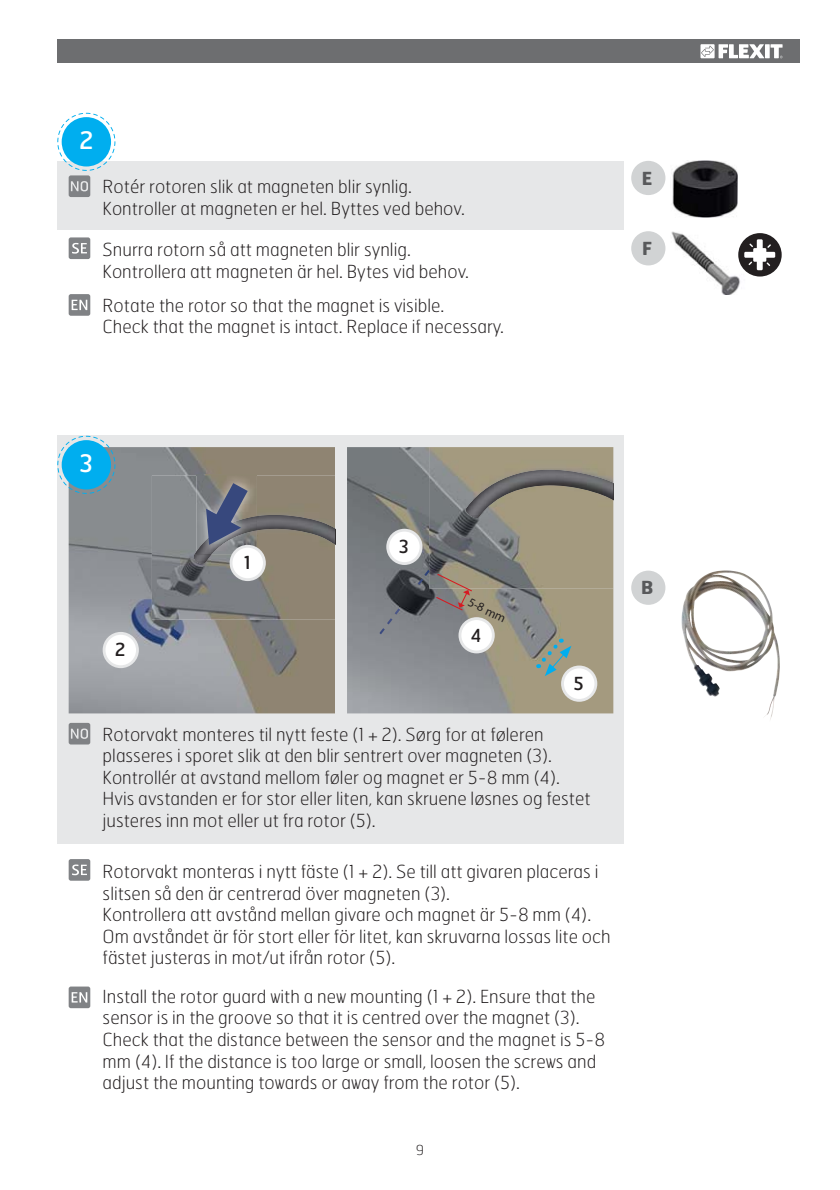
<style>
.page{position:relative;width:840px;height:1190px;background:#fff}
.page>*{position:absolute;margin:0;border:0;box-sizing:border-box;transform-origin:0 0}
.t1{font:24.2px "Hermes";color:#fff}
.t2{font:100 18px/21.6px "Hermes";color:#231f20}
.t3{font:18px "Hermes";color:#231f20}
.t4{font:700 18px "Hermes";color:#58595b}
.t5{font:100 13.8px "Hermes";color:#231f20}
.t6{font:12.6px "Myriad Pro";color:#231f20}
</style>
<div class="page">
<div style="left:57px;top:39px;width:743px;height:24px;background:#6d6e70"></div>
<div style="left:765px;top:44px;width:5px;height:14px;background:#fff"></div>
<svg style="left:770px;top:44px;width:13px;height:14px"></svg>
<svg style="left:700px;top:44px;width:64px;height:14px"></svg>
<div style="left:57px;top:436px;width:567px;height:408px;background:#e6e7e8"></div>
<img style="left:69px;top:447px;width:266px;height:266px">
<img style="left:152px;top:475px;width:183px;height:145px">
<img style="left:197px;top:474px;width:60px;height:9px">
<svg style="left:191px;top:483px;width:144px;height:98px;background:#7e7b77"></svg>
<img style="left:347px;top:447px;width:266px;height:266px">
<img style="left:429px;top:447px;width:184px;height:141px">
<img style="left:465px;top:470px;width:148px;height:48px">
<svg style="left:379px;top:570px;width:94px;height:64px;background:#716f70"></svg>
<img style="left:681px;top:570px;width:99px;height:150px">
<svg style="left:538px;top:638px;width:33px;height:38px"></svg>
<svg style="left:69px;top:859px;width:21px;height:22px"></svg>
<svg style="left:69px;top:723px;width:21px;height:22px"></svg>
<svg style="left:69px;top:987px;width:21px;height:21px"></svg>
<div style="left:231px;top:546px;width:33px;height:34px;background:#fff;border-radius:50%"></div>
<div style="left:230px;top:545px;width:36px;height:36px;border:3px solid #e6e7e8;border-radius:50%"></div>
<div style="left:104px;top:633px;width:33px;height:34px;background:#fff;border-radius:50%"></div>
<div style="left:103px;top:632px;width:36px;height:36px;border:3px solid #e6e7e8;border-radius:50%"></div>
<div style="left:388px;top:530px;width:33px;height:34px;background:#fff;border-radius:50%"></div>
<div style="left:386px;top:529px;width:37px;height:36px;border:3px solid #e6e7e8;border-radius:50%"></div>
<div style="left:460px;top:619px;width:33px;height:33px;background:#fff;border-radius:50%"></div>
<div style="left:459px;top:617px;width:36px;height:36px;border:3px solid #e6e7e8;border-radius:50%"></div>
<div style="left:563px;top:667px;width:33px;height:33px;background:#fff;border-radius:50%"></div>
<div style="left:561px;top:666px;width:36px;height:36px;border:3px solid #e6e7e8;border-radius:50%"></div>
<div style="left:631px;top:571px;width:34px;height:34px;background:#d1d3d4;border-radius:50%"></div>
<div style="left:57px;top:161px;width:567px;height:68px;background:#e6e7e8"></div>
<svg style="left:69px;top:237px;width:21px;height:22px"></svg>
<svg style="left:69px;top:294px;width:21px;height:22px"></svg>
<div style="left:631px;top:161px;width:34px;height:34px;background:#d1d3d4;border-radius:50%"></div>
<img style="left:672px;top:161px;width:65px;height:57px">
<div style="left:631px;top:231px;width:34px;height:34px;background:#d1d3d4;border-radius:50%"></div>
<img style="left:671px;top:232px;width:79px;height:62px">
<svg style="left:738px;top:233px;width:44px;height:44px"></svg>
<svg style="left:744px;top:239px;width:31px;height:31px"></svg>
<svg style="left:57px;top:113px;width:58px;height:84px"></svg>
<svg style="left:57px;top:436px;width:58px;height:58px"></svg>
<h1 class="t1" style="left:79px;top:131px;width:16px">2</h1>
<p class="t2" style="left:103px;top:177px;width:364px">Rotér rotoren slik at magneten blir synlig.<br>Kontroller at magneten er hel. Byttes ved behov.</p>
<p class="t2" style="left:103px;top:241px;width:368px">Snurra rotorn så att magneten blir synlig.<br>Kontrollera att magneten är hel. Bytes vid behov.</p>
<p class="t2" style="left:103px;top:296px;width:403px">Rotate the rotor so that the magnet is visible.<br>Check that the magnet is intact. Replace if necessary.</p>
<p class="t4" style="left:642px;top:171px;width:12px">E</p>
<p class="t4" style="left:642px;top:241px;width:12px">F</p>
<h1 class="t1" style="left:80px;top:454px;width:15px">3</h1>
<p class="t3" style="left:115px;top:643px;width:12px">2</p>
<p class="t3" style="left:244px;top:556px;width:9px">1</p>
<p class="t3" style="left:399px;top:540px;width:11px">3</p>
<p class="t6" style="left:472px;top:594px;width:42px;rotate:26deg">5-8 mm</p>
<p class="t3" style="left:471px;top:628px;width:12px">4</p>
<p class="t3" style="left:574px;top:677px;width:12px">5</p>
<p class="t2" style="left:103px;top:725px;width:489px">Rotorvakt monteres til nytt feste (1 + 2). Sørg for at føleren plasseres i sporet slik at den blir sentrert over magneten (3).<br>Kontrollér at avstand mellom føler og magnet er 5-8 mm (4).<br>Hvis avstanden er for stor eller liten, kan skruene løsnes og festet justeres inn mot eller ut fra rotor (5).</p>
<p class="t2" style="left:103px;top:863px;width:510px">Rotorvakt monteras i nytt fäste (1 + 2). Se till att givaren placeras i slitsen så den är centrerad över magneten (3).<br>Kontrollera att avstånd mellan givare och magnet är 5-8 mm (4).<br>Om avståndet är för stort eller för litet, kan skruvarna lossas lite och fästet justeras in mot/ut ifrån rotor (5).</p>
<p class="t2" style="left:103px;top:987px;width:504px">Install the rotor guard with a new mounting (1 + 2). Ensure that the sensor is in the groove so that it is centred over the magnet (3).<br>Check that the distance between the sensor and the magnet is 5-8 mm (4). If the distance is too large or small, loosen the screws and adjust the mounting towards or away from the rotor (5).</p>
<p class="t5" style="left:416px;top:1145px;width:10px">9</p>
<p class="t4" style="left:641px;top:581px;width:14px">B</p>
</div>
